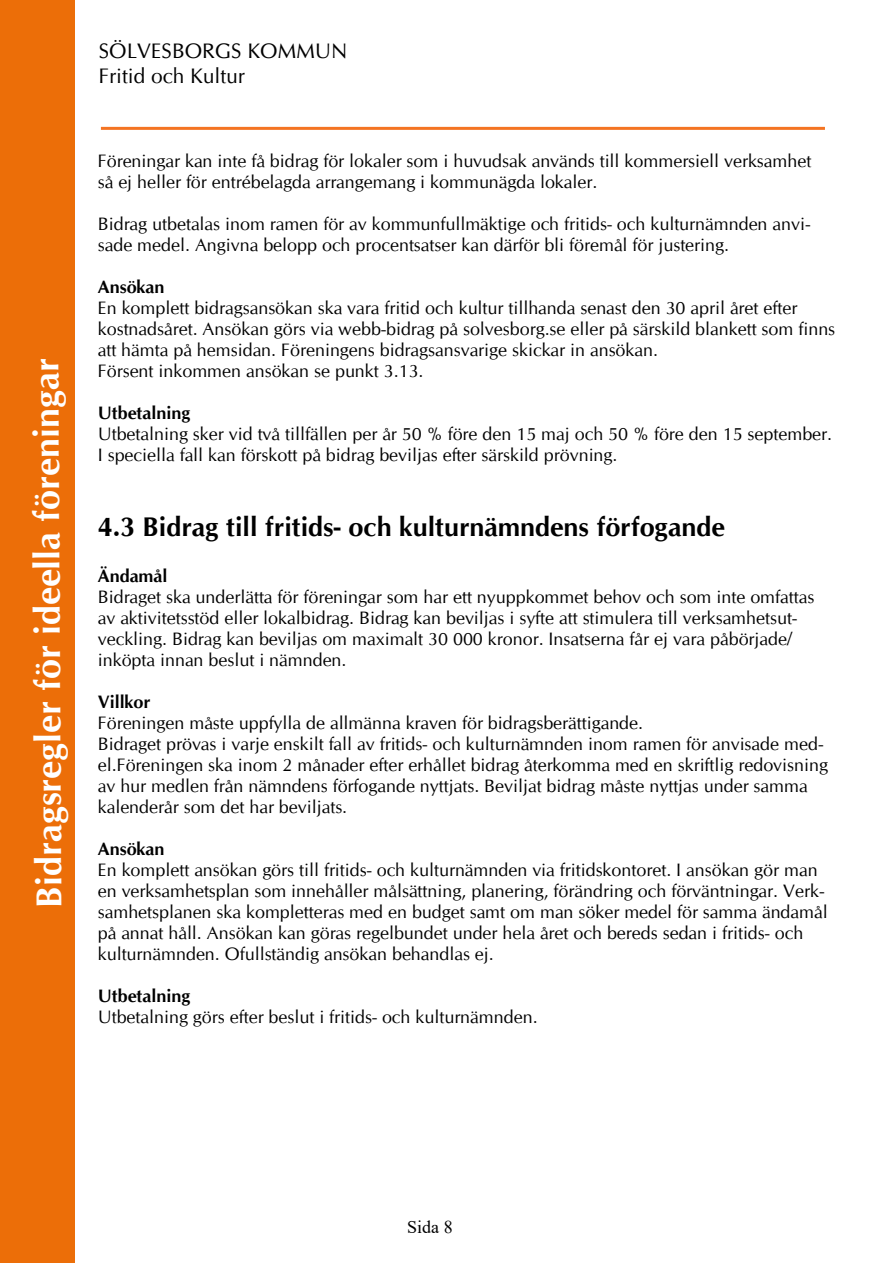
<style>
.page{position:relative;width:893px;height:1263px;background:#fff}
.page>*{position:absolute;margin:0;border:0;box-sizing:border-box;transform-origin:0 0}
.t1{font:700 36px "CG Omega";letter-spacing:-.005em;color:#fff}
.t2{font:700 27px "CG Omega";color:#000}
.t3{font:21px/25.2px "CG Omega";color:#000}
.t4{font:18px/21px "CG Omega";color:#000}
.t5{font:700 18px "CG Omega";color:#000}
.t6{font:18px "Times New Roman";color:#000}
</style>
<div class="page">
<div style="left:0;top:0;width:74px;height:1263px;background:#ec6e08"></div>
<hr style="left:101px;top:127px;width:724px;height:3px;background:#f47422">
<h1 class="t1" style="left:25px;top:908px;width:551px;rotate:-90deg">Bidragsregler för ideella föreningar</h1>
<p class="t3" style="left:99px;top:39px;width:250px">SÖLVESBORGS KOMMUN<br>Fritid och Kultur</p>
<p class="t4" style="left:98px;top:151px;width:715px">Föreningar kan inte få bidrag för lokaler som i huvudsak används till kommersiell verksamhet så ej heller för entrébelagda arrangemang i kommunägda lokaler.</p>
<p class="t4" style="left:98px;top:214px;width:714px">Bidrag utbetalas inom ramen för av kommunfullmäktige och fritids- och kulturnämnden anvi&shy;sade medel. Angivna belopp och procentsatser kan därför bli föremål för justering.</p>
<p class="t5" style="left:98px;top:276px;width:68px">Ansökan</p>
<p class="t4" style="left:98px;top:298px;width:739px">En komplett bidragsansökan ska vara fritid och kultur tillhanda senast den 30 april året efter kostnadsåret. Ansökan görs via webb-bidrag på solvesborg.se eller på särskild blankett som finns att hämta på hemsidan. Föreningens bidragsansvarige skickar in ansökan.<br>Försent inkommen ansökan se punkt 3.13.</p>
<p class="t5" style="left:98px;top:402px;width:94px">Utbetalning</p>
<p class="t4" style="left:98px;top:424px;width:736px">Utbetalning sker vid två tillfällen per år 50 % före den 15 maj och 50 % före den 15 september.<br>I speciella fall kan förskott på bidrag beviljas efter särskild prövning.</p>
<h2 class="t2" style="left:98px;top:509px;width:628px">4.3 Bidrag till fritids- och kulturnämndens förfogande</h2>
<p class="t5" style="left:98px;top:564px;width:71px">Ändamål</p>
<p class="t4" style="left:98px;top:586px;width:718px">Bidraget ska underlätta för föreningar som har ett nyuppkommet behov och som inte omfattas av aktivitetsstöd eller lokalbidrag. Bidrag kan beviljas i syfte att stimulera till verksamhetsut&shy;veckling. Bidrag kan beviljas om maximalt 30 000 kronor. Insatserna får ej vara påbörjade/ inköpta innan beslut i nämnden.</p>
<p class="t5" style="left:98px;top:690px;width:54px">Villkor</p>
<p class="t4" style="left:98px;top:712px;width:732px">Föreningen måste uppfylla de allmänna kraven för bidragsberättigande.<br>Bidraget prövas i varje enskilt fall av fritids- och kulturnämnden inom ramen för anvisade med&shy;el.Föreningen ska inom 2 månader efter erhållet bidrag återkomma med en skriftlig redovisning av hur medlen från nämndens förfogande nyttjats. Beviljat bidrag måste nyttjas under samma kalenderår som det har beviljats.</p>
<p class="t5" style="left:98px;top:837px;width:68px">Ansökan</p>
<p class="t4" style="left:98px;top:859px;width:731px">En komplett ansökan görs till fritids- och kulturnämnden via fritidskontoret. I ansökan gör man en verksamhetsplan som innehåller målsättning, planering, förändring och förväntningar. Verk&shy;samhetsplanen ska kompletteras med en budget samt om man söker medel för samma ändamål på annat håll. Ansökan kan göras regelbundet under hela året och bereds sedan i fritids- och kulturnämnden. Ofullständig ansökan behandlas ej.</p>
<p class="t5" style="left:98px;top:984px;width:94px">Utbetalning</p>
<p class="t4" style="left:98px;top:1006px;width:441px">Utbetalning görs efter beslut i fritids- och kulturnämnden.</p>
<p class="t6" style="left:407px;top:1214px;width:47px">Sida 8</p>
</div>
